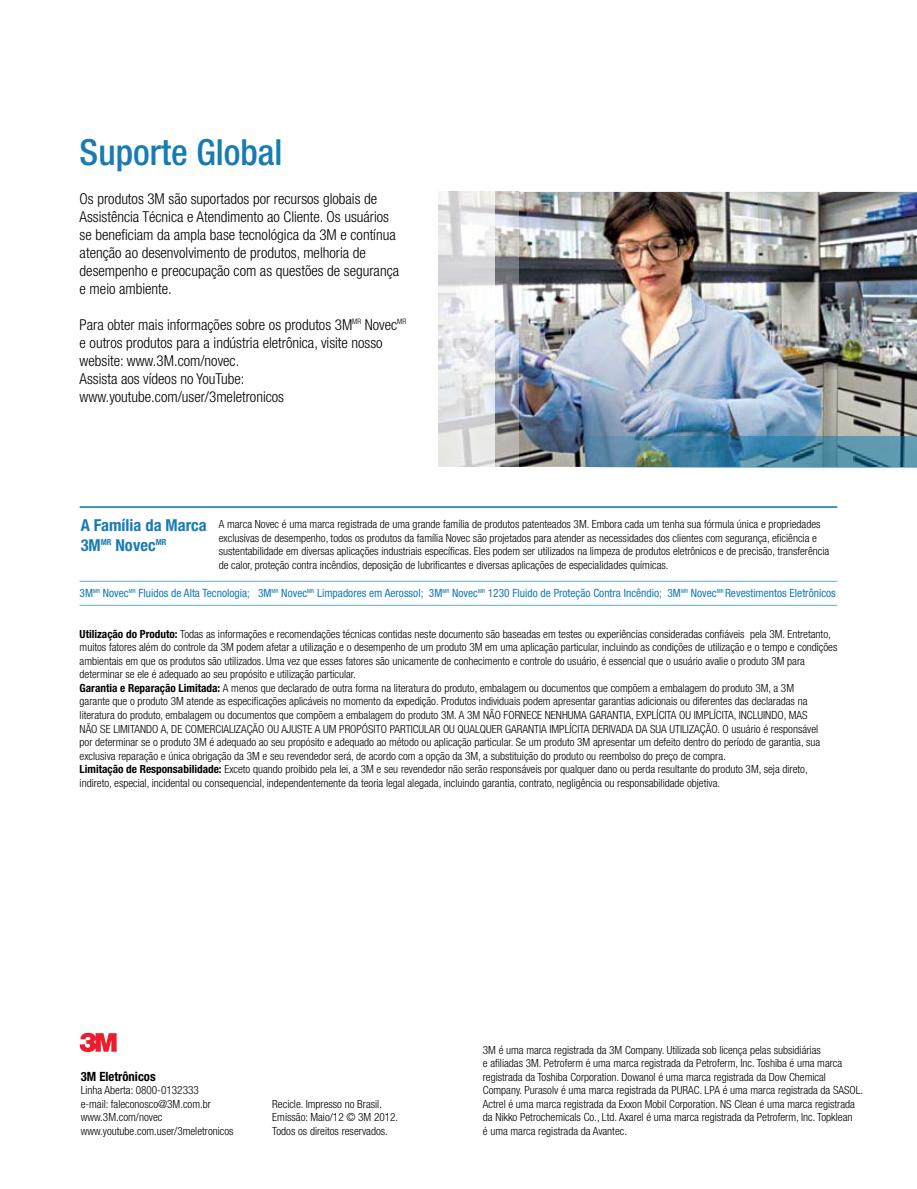
<style>
.page{position:relative;width:917px;height:1189px;background:#fff}
.page>*{position:absolute;margin:0;border:0;box-sizing:border-box;transform-origin:0 0}
.t1{font:500 condensed 36px "Helvetica Neue";color:#187bb2}
.t2{font:700 condensed 16.5px/19.8px "Helvetica Neue";color:#187bb2}
.t3{font:300 condensed 15px/18px "Helvetica Neue";color:#000}
.t4{font:700 condensed 12.75px "Helvetica Neue";color:#000}
.t5{font:condensed 11.4px "Helvetica Neue";color:#187bb2}
.t6{font:300 condensed 11.25px/13.5px "Helvetica Neue";color:#000}
.s1{font-weight:700}
</style>
<div class="page">
<img style="left:438px;top:192px;width:478px;height:275px">
<svg style="left:583px;top:467px;width:333px;height:1px"></svg>
<img style="left:583px;top:436px;width:333px;height:31px">
<hr style="left:80px;top:506px;width:757px;height:2px;background:#0078ad">
<hr style="left:80px;top:581px;width:757px;height:1px;background:#66abd1">
<hr style="left:80px;top:605px;width:757px;height:1px;background:#66abd1">
<svg style="left:79px;top:1032px;width:38px;height:20px"></svg>
<h1 class="t1" style="left:80px;top:131px;width:204px">Suporte Global</h1>
<p class="t3" style="left:80px;top:189px;width:321px">Os produtos 3M são suportados por recursos globais de Assistência Técnica e Atendimento ao Cliente. Os usuários se beneficiam da ampla base tecnológica da 3M e contínua atenção ao desenvolvimento de produtos, melhoria de desempenho e preocupação com as questões de segurança e meio ambiente.</p>
<h3 class="t3" style="left:80px;top:315px;width:328px">Para obter mais informações sobre os produtos 3M<sup>MR</sup> Novec<sup>MR </sup>e outros produtos para a indústria eletrônica, visite nosso website: www.3M.com/novec.<br>Assista aos vídeos no YouTube: www.youtube.com/user/3meletronicos</h3>
<h2 class="t2" style="left:81px;top:515px;width:128px">A Família da Marca<br>3M<sup>MR</sup> Novec<sup>MR</sup></h2>
<p class="t6" style="left:219px;top:517px;width:612px">A marca Novec é uma marca registrada de uma grande família de produtos patenteados 3M. Embora cada um tenha sua fórmula única e propriedades exclusivas de desempenho, todos os produtos da família Novec são projetados para atender as necessidades dos clientes com segurança, eficiência e sustentabilidade em diversas aplicações industriais específicas. Eles podem ser utilizados na limpeza de produtos eletrônicos e de precisão, transferência de calor, proteção contra incêndios, deposição de lubrificantes e diversas aplicações de especialidades químicas.</p>
<p class="t5" style="left:80px;top:586px;width:757px">3M<sup>MR</sup> Novec<sup>MR</sup> Fluidos de Alta Tecnologia; 3M<sup>MR</sup> Novec<sup>MR</sup> Limpadores em Aerossol; 3M<sup>MR</sup> Novec<sup>MR</sup> 1230 Fluido de Proteção Contra Incêndio; 3M<sup>MR</sup> Novec<sup>MR</sup> Revestimentos Eletrônicos</p>
<p class="t6" style="left:80px;top:627px;width:759px"><span class="s1">Utilização do Produto:</span> Todas as informações e recomendações técnicas contidas neste documento são baseadas em testes ou experiências consideradas confiáveis pela 3M. Entretanto, muitos fatores além do controle da 3M podem afetar a utilização e o desempenho de um produto 3M em uma aplicação particular, incluindo as condições de utilização e o tempo e condições ambientais em que os produtos são utilizados. Uma vez que esses fatores são unicamente de conhecimento e controle do usuário, é essencial que o usuário avalie o produto 3M para determinar se ele é adequado ao seu propósito e utilização particular.<br><span class="s1">Garantia e Reparação Limitada:</span> A menos que declarado de outra forma na literatura do produto, embalagem ou documentos que compõem a embalagem do produto 3M, a 3M<br>garante que o produto 3M atende as especificações aplicáveis no momento da expedição. Produtos individuais podem apresentar garantias adicionais ou diferentes das declaradas na literatura do produto, embalagem ou documentos que compõem a embalagem do produto 3M. A 3M NÃO FORNECE NENHUMA GARANTIA, EXPLÍCITA OU IMPLÍCITA, INCLUINDO, MAS<br>NÃO SE LIMITANDO A, DE COMERCIALIZAÇÃO OU AJUSTE A UM PROPÓSITO PARTICULAR OU QUALQUER GARANTIA IMPLÍCITA DERIVADA DA SUA UTILIZAÇÃO. O usuário é responsável<br>por determinar se o produto 3M é adequado ao seu propósito e adequado ao método ou aplicação particular. Se um produto 3M apresentar um defeito dentro do período de garantia, sua exclusiva reparação e única obrigação da 3M e seu revendedor será, de acordo com a opção da 3M, a substituição do produto ou reembolso do preço de compra.<br><span class="s1">Limitação de Responsabilidade:</span> Exceto quando proibido pela lei, a 3M e seu revendedor não serão responsáveis por qualquer dano ou perda resultante do produto 3M, seja direto, indireto, especial, incidental ou consequencial, independentemente da teoria legal alegada, incluindo garantia, contrato, negligência ou responsabilidade objetiva.</p>
<p class="t4" style="left:81px;top:1068px;width:76px">3M Eletrônicos</p>
<p class="t6" style="left:81px;top:1083px;width:154px">Linha Aberta: 0800-0132333<br>e-mail: faleconosco@3M.com.br www.3M.com/novec www.youtube.com.user/3meletronicos</p>
<p class="t6" style="left:272px;top:1097px;width:127px">Recicle. Impresso no Brasil.<br>Emissão: Maio/12 © 3M 2012.<br>Todos os direitos reservados.</p>
<p class="t6" style="left:482px;top:1043px;width:382px">3M é uma marca registrada da 3M Company. Utilizada sob licença pelas subsidiárias<br>e afiliadas 3M. Petroferm é uma marca registrada da Petroferm, Inc. Toshiba é uma marca registrada da Toshiba Corporation. Dowanol é uma marca registrada da Dow Chemical Company. Purasolv é uma marca registrada da PURAC. LPA é uma marca registrada da SASOL.<br>Actrel é uma marca registrada da Exxon Mobil Corporation. NS Clean é uma marca registrada da Nikko Petrochemicals Co., Ltd. Axarel é uma marca registrada da Petroferm, Inc. Topklean<br>é uma marca registrada da Avantec.</p>
</div>
